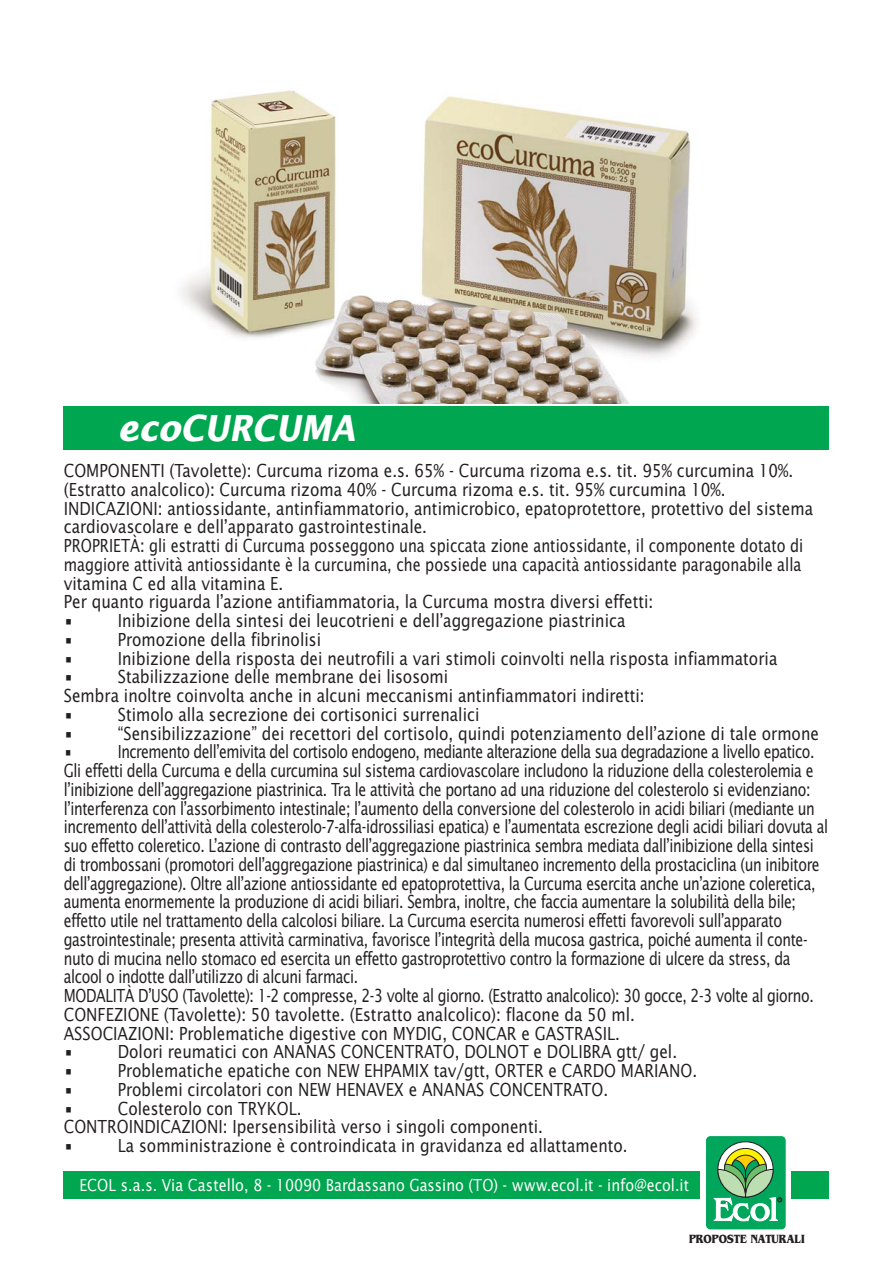
<style>
.page{position:relative;width:893px;height:1263px;background:#fff}
.page>*{position:absolute;margin:0;border:0;box-sizing:border-box;transform-origin:0 0}
.t1{font:italic 700 36px "Lucida Sans";color:#fff;scale:.95 1}
.t2{font:18px/18.8px "Lucida Sans";letter-spacing:-.02em;color:#231f20;scale:.78 1}
.t3{font:18px/18.8px "Lucida Sans";color:#231f20;scale:.85 1}
.t4{font:18px "Lucida Sans";letter-spacing:-.02em;color:#231f20;scale:.85 1}
.t5{font:16.5px "Lucida Sans";color:#fff;scale:.87 1}
.t6{font:700 12.45px "Benguiat";letter-spacing:-.005em;color:#231f20;scale:.85 1}
</style>
<div class="page">
<div style="left:64px;top:406px;width:765px;height:43px;background:#00a650"></div>
<div style="left:64px;top:1171px;width:765px;height:27px;background:#00a650"></div>
<img style="left:182px;top:90px;width:515px;height:314px">
<div style="left:701px;top:1135px;width:90px;height:96px;background:#fff"></div>
<svg style="left:705px;top:1135px;width:82px;height:95px"></svg>
<div style="left:706px;top:1136px;width:80px;height:93px;background:#00a65c;border-radius:4px"></div>
<svg style="left:718px;top:1142px;width:55px;height:55px"></svg>
<svg style="left:724px;top:1148px;width:42px;height:42px"></svg>
<div style="left:724px;top:1148px;width:43px;height:43px;border:1px solid #231f20;border-radius:50%"></div>
<svg style="left:731px;top:1155px;width:29px;height:29px"></svg>
<div style="left:731px;top:1155px;width:29px;height:29px;border:1px solid #231f20;border-radius:50%"></div>
<svg style="left:714px;top:1159px;width:68px;height:63px"></svg>
<h1 class="t1" style="left:118px;top:413px;width:252px">ecoCURCUMA</h1>
<p class="t3" style="left:64px;top:462px;width:883px">COMPONENTI (Tavolette): Curcuma rizoma e.s. 65% - Curcuma rizoma e.s. tit. 95% curcumina 10%. (Estratto analcolico): Curcuma rizoma 40% - Curcuma rizoma e.s. tit. 95% curcumina 10%.<br>INDICAZIONI: antiossidante, antinfiammatorio, antimicrobico, epatoprotettore, protettivo del sistema cardiovascolare e dell’apparato gastrointestinale.<br>PROPRIETÀ: gli estratti di Curcuma posseggono una spiccata zione antiossidante, il componente dotato di maggiore attività antiossidante è la curcumina, che possiede una capacità antiossidante paragonabile alla vitamina C ed alla vitamina E.<br>Per quanto riguarda l’azione antifiammatoria, la Curcuma mostra diversi effetti:<br>•</p>
<p class="t3" style="left:118px;top:612px;width:599px">Inibizione della sintesi dei leucotrieni e dell’aggregazione piastrinica</p>
<p class="t4" style="left:64px;top:632px;width:13px">•</p>
<p class="t3" style="left:118px;top:631px;width:241px">Promozione della fibrinolisi</p>
<p class="t4" style="left:64px;top:651px;width:13px">•</p>
<p class="t3" style="left:118px;top:650px;width:778px">Inibizione della risposta dei neutrofili a vari stimoli coinvolti nella risposta infiammatoria</p>
<p class="t4" style="left:64px;top:669px;width:13px">•</p>
<p class="t3" style="left:64px;top:669px;width:685px;text-indent:54px">Stabilizzazione delle membrane dei lisosomi<br>Sembra inoltre coinvolta anche in alcuni meccanismi antinfiammatori indiretti: •</p>
<p class="t3" style="left:118px;top:706px;width:427px">Stimolo alla secrezione dei cortisonici surrenalici</p>
<p class="t4" style="left:64px;top:726px;width:13px">•</p>
<p class="t3" style="left:118px;top:725px;width:826px">“Sensibilizzazione” dei recettori del cortisolo, quindi potenziamento dell’azione di tale ormone</p>
<p class="t2" style="left:64px;top:744px;width:13px">•</p>
<p class="t2" style="left:64px;top:744px;width:981px;text-indent:54px">Incremento dell’emivita del cortisolo endogeno, mediante alterazione della sua degradazione a livello epatico.<br>Gli effetti della Curcuma e della curcumina sul sistema cardiovascolare includono la riduzione della colesterolemia e l’inibizione dell’aggregazione piastrinica. Tra le attività che portano ad una riduzione del colesterolo si evidenziano: l’interferenza con l’assorbimento intestinale; l’aumento della conversione del colesterolo in acidi biliari (mediante un incremento dell’attività della colesterolo-7-alfa-idrossiliasi epatica) e l’aumentata escrezione degli acidi biliari dovuta al suo effetto coleretico. L’azione di contrasto dell’aggregazione piastrinica sembra mediata dall’inibizione della sintesi di trombossani (promotori dell’aggregazione piastrinica) e dal simultaneo incremento della prostaciclina (un inibitore dell’aggregazione). Oltre all’azione antiossidante ed epatoprotettiva, la Curcuma esercita anche un’azione coleretica, aumenta enormemente la produzione di acidi biliari. Sembra, inoltre, che faccia aumentare la solubilità della bile; effetto utile nel trattamento della calcolosi biliare. La Curcuma esercita numerosi effetti favorevoli sull’apparato gastrointestinale; presenta attività carminativa, favorisce l’integrità della mucosa gastrica, poiché aumenta il conte&shy;nuto di mucina nello stomaco ed esercita un effetto gastroprotettivo contro la formazione di ulcere da stress, da alcool o indotte dall’utilizzo di alcuni farmaci.<br>MODALITÀ D’USO (Tavolette): 1-2 compresse, 2-3 volte al giorno. (Estratto analcolico): 30 gocce, 2-3 volte al giorno.<br>CONFEZIONE (Tavolette): 50 tavolette. (Estratto analcolico): flacone da 50 ml.<br>ASSOCIAZIONI: Problematiche digestive con MYDIG, CONCAR e GASTRASIL.<br>•</p>
<p class="t3" style="left:118px;top:1044px;width:660px">Dolori reumatici con ANANAS CONCENTRATO, DOLNOT e DOLIBRA gtt/ gel.</p>
<p class="t4" style="left:64px;top:1063px;width:13px">•</p>
<p class="t3" style="left:118px;top:1062px;width:683px">Problematiche epatiche con NEW EHPAMIX tav/gtt, ORTER e CARDO MARIANO.</p>
<p class="t4" style="left:64px;top:1082px;width:13px">•</p>
<p class="t3" style="left:118px;top:1081px;width:578px">Problemi circolatori con NEW HENAVEX e ANANAS CONCENTRATO.</p>
<p class="t4" style="left:64px;top:1101px;width:13px">•</p>
<p class="t3" style="left:64px;top:1100px;width:565px;text-indent:54px">Colesterolo con TRYKOL.<br>CONTROINDICAZIONI: Ipersensibilità verso i singoli componenti. •</p>
<p class="t3" style="left:118px;top:1137px;width:601px">La somministrazione è controindicata in gravidanza ed allattamento.</p>
<p class="t5" style="left:79px;top:1178px;width:702px">ECOL s.a.s. Via Castello, 8 - 10090 Bardassano Gassino (TO) - www.ecol.it - info@ecol.it</p>
<p class="t6" style="left:689px;top:1234px;width:138px">PROPOSTE NATURALI</p>
</div>
